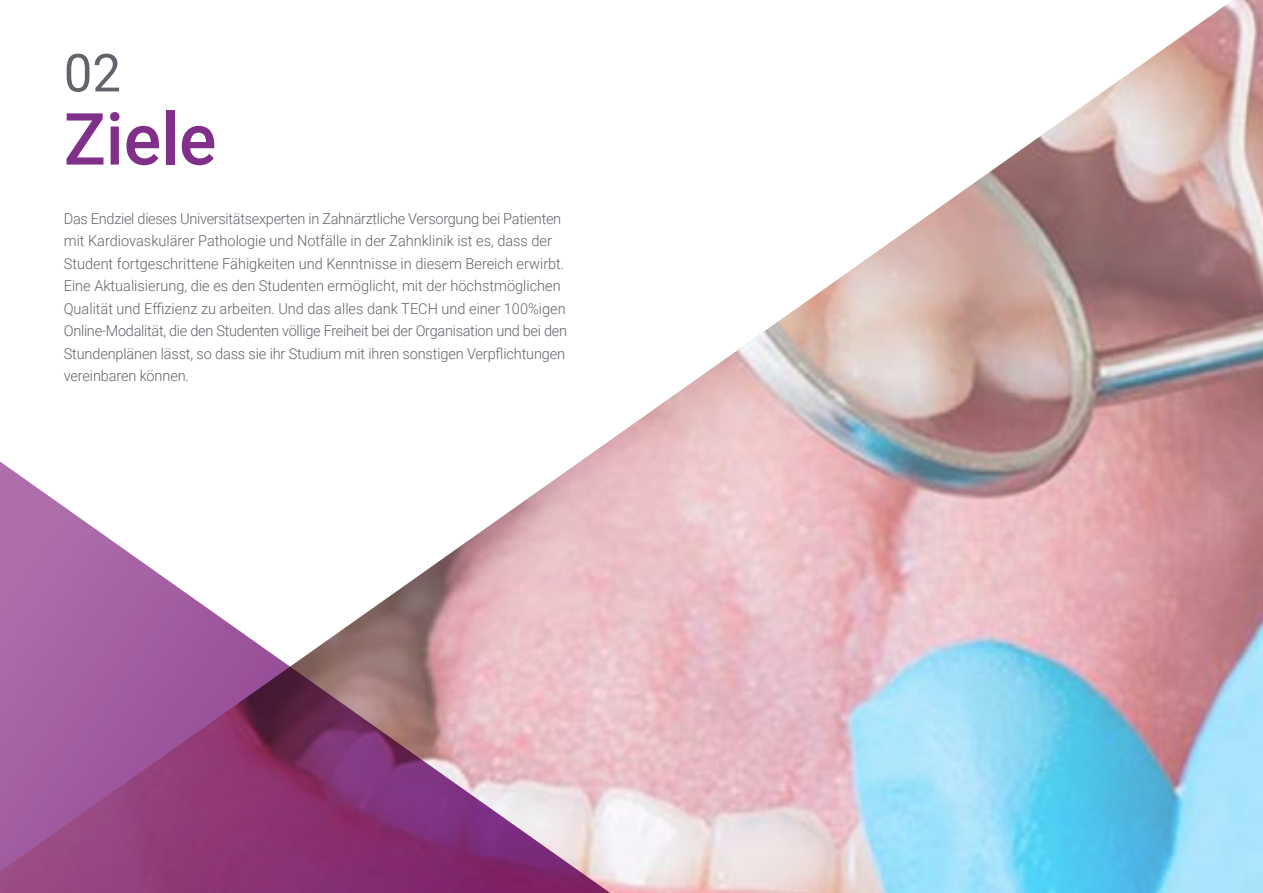
<style>
.page{position:relative;width:1263px;height:893px;background:#fff}
.page>*{position:absolute;margin:0;border:0;box-sizing:border-box;transform-origin:0 0}
.t1{font:500 72px "Roboto";color:#813089}
.t2{font:52.5px "Roboto";color:#61646a}
.t3{font:300 15px/22.5px "Roboto";color:#61646a}
</style>
<div class="page">
<img style="left:602px;top:0;width:661px;height:893px">
<svg style="left:0;top:446px;width:640px;height:447px"></svg>
<h2 class="t2" style="left:64px;top:36px;width:59px">02</h2>
<h1 class="t1" style="left:64px;top:89px;width:154px">Ziele</h1>
<p class="t3" style="left:64px;top:207px;width:505px">Das Endziel dieses Universitätsexperten in Zahnärztliche Versorgung bei Patienten mit Kardiovaskulärer Pathologie und Notfälle in der Zahnklinik ist es, dass der Student fortgeschrittene Fähigkeiten und Kenntnisse in diesem Bereich erwirbt.<br>Eine Aktualisierung, die es den Studenten ermöglicht, mit der höchstmöglichen Qualität und Effizienz zu arbeiten. Und das alles dank TECH und einer 100%igen Online-Modalität, die den Studenten völlige Freiheit bei der Organisation und bei den Stundenplänen lässt, so dass sie ihr Studium mit ihren sonstigen Verpflichtungen vereinbaren können.</p>
</div>
